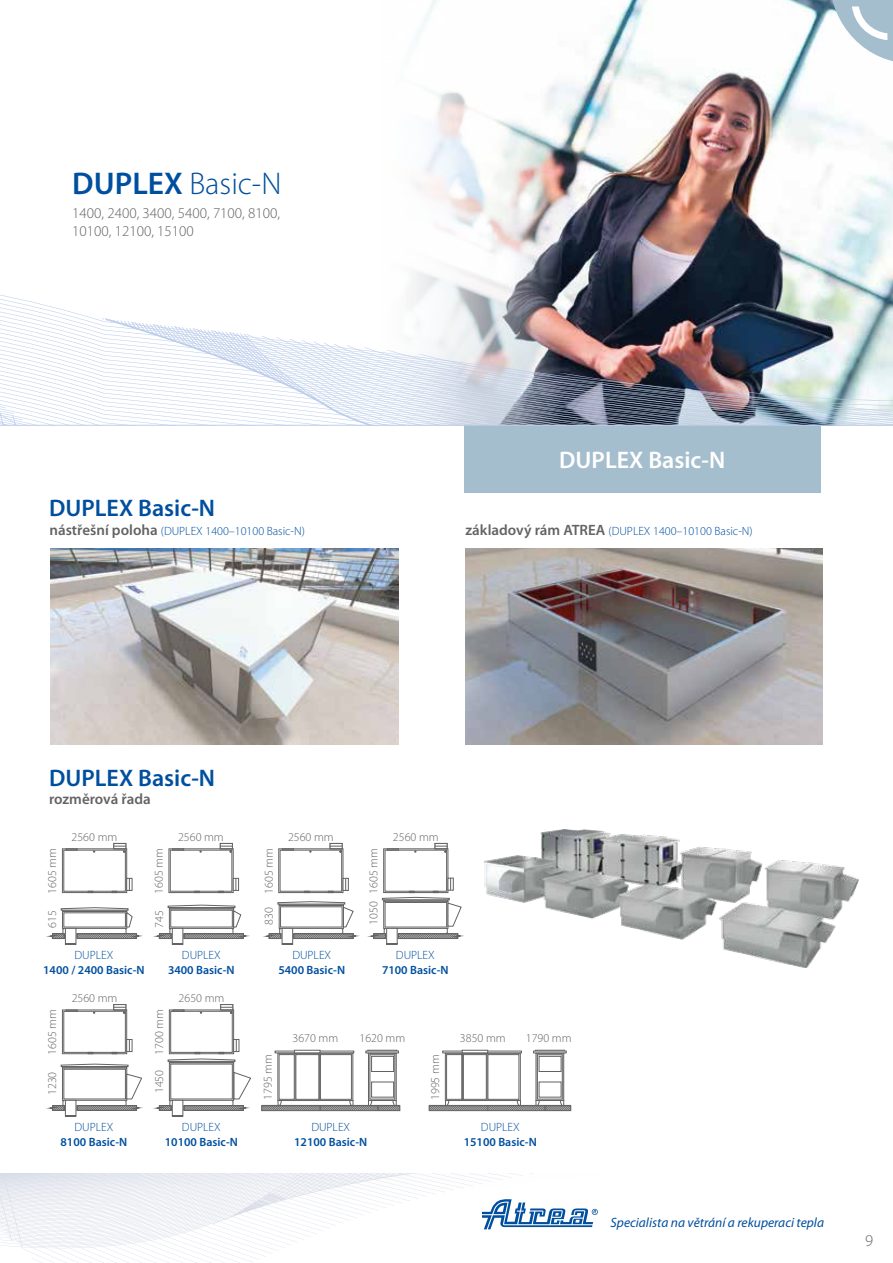
<style>
.page{position:relative;width:893px;height:1263px;background:#fff}
.page>*{position:absolute;margin:0;border:0;box-sizing:border-box;transform-origin:0 0}
.t1{font:300 31.5px "Myriad Pro";color:#004f9f}
.t2{font:600 24px "Myriad Pro";color:#004f9f}
.t3{font:600 24px "Myriad Pro";color:#fff}
.t4{font:300 16.5px "Myriad Pro";color:#646363}
.t5{font:300 15px/18px "Myriad Pro";color:#646363}
.t6{font:600 15px "Myriad Pro";letter-spacing:-.005em;color:#646363}
.t7{font:italic 13.5px "Myriad Pro";color:#004f9f}
.t8{font:300 12px "Myriad Pro";color:#004f9f}
.t9{font:300 12px "Myriad Pro";color:#646363}
.t10{font:600 12px "Myriad Pro";color:#004f9f}
.s1{font-weight:600}
.s2{font-weight:600;font-size:15px;color:#646363}
</style>
<div class="page">
<img style="left:416px;top:0;width:477px;height:228px">
<img style="left:0;top:228px;width:893px;height:197px">
<div style="left:464px;top:425px;width:357px;height:68px;background:#a5becd"></div>
<hr style="left:0;top:425px;width:893px;height:1px;background:#bccdeb">
<svg style="left:830px;top:0;width:63px;height:63px"></svg>
<img style="left:50px;top:548px;width:348px;height:196px">
<img style="left:466px;top:548px;width:356px;height:196px">
<svg style="left:0;top:1174px;width:598px;height:89px"></svg>
<div style="left:114px;top:843px;width:12px;height:6px;background:#c5c5c5"></div>
<div style="left:114px;top:843px;width:12px;height:6px;border:1px solid #646363"></div>
<div style="left:62px;top:848px;width:65px;height:45px;border:1px solid #646363"></div>
<svg style="left:114px;top:846px;width:12px;height:6px"></svg>
<div style="left:127px;top:878px;width:5px;height:12px;background:#ededed"></div>
<div style="left:126px;top:878px;width:6px;height:13px;border:1px solid #646363"></div>
<svg style="left:129px;top:878px;width:1px;height:12px"></svg>
<svg style="left:48px;top:907px;width:93px;height:37px"></svg>
<div style="left:435px;top:843px;width:12px;height:6px;background:#c5c5c5"></div>
<div style="left:435px;top:843px;width:12px;height:6px;border:1px solid #646363"></div>
<div style="left:383px;top:848px;width:65px;height:45px;border:1px solid #646363"></div>
<div style="left:385px;top:850px;width:62px;height:41px;border:1px solid #646363"></div>
<svg style="left:435px;top:846px;width:12px;height:6px"></svg>
<svg style="left:387px;top:849px;width:12px;height:1px"></svg>
<svg style="left:369px;top:878px;width:93px;height:66px"></svg>
<div style="left:114px;top:1004px;width:12px;height:6px;background:#dadada"></div>
<div style="left:114px;top:1004px;width:12px;height:6px;border:1px solid #646363"></div>
<div style="left:62px;top:1010px;width:65px;height:44px;border:1px solid #646363"></div>
<svg style="left:114px;top:1007px;width:12px;height:6px"></svg>
<div style="left:127px;top:1039px;width:5px;height:12px;background:#ededed"></div>
<div style="left:126px;top:1039px;width:6px;height:13px;border:1px solid #646363"></div>
<svg style="left:129px;top:1039px;width:1px;height:12px"></svg>
<div style="left:62px;top:1066px;width:65px;height:2px;border:1px solid #646363"></div>
<div style="left:62px;top:1068px;width:65px;height:32px;border:1px solid #646363"></div>
<div style="left:64px;top:1069px;width:62px;height:30px;background:#fff;border:1px solid #646363"></div>
<svg style="left:61px;top:1064px;width:67px;height:3px"></svg>
<svg style="left:48px;top:1073px;width:94px;height:43px"></svg>
<div style="left:220px;top:843px;width:12px;height:6px;background:#c5c5c5"></div>
<div style="left:220px;top:843px;width:13px;height:6px;border:1px solid #646363"></div>
<div style="left:169px;top:848px;width:64px;height:45px;border:1px solid #646363"></div>
<div style="left:170px;top:850px;width:62px;height:41px;border:1px solid #646363"></div>
<svg style="left:194px;top:891px;width:6px;height:2px"></svg>
<svg style="left:220px;top:846px;width:12px;height:6px"></svg>
<svg style="left:218px;top:891px;width:6px;height:2px"></svg>
<div style="left:233px;top:878px;width:6px;height:12px;background:#a0a0a0"></div>
<div style="left:233px;top:878px;width:6px;height:13px;border:1px solid #646363"></div>
<svg style="left:236px;top:878px;width:1px;height:12px"></svg>
<svg style="left:172px;top:849px;width:12px;height:1px"></svg>
<svg style="left:155px;top:905px;width:93px;height:39px"></svg>
<div style="left:330px;top:843px;width:12px;height:6px;background:#c5c5c5"></div>
<div style="left:330px;top:843px;width:12px;height:6px;border:1px solid #646363"></div>
<div style="left:278px;top:848px;width:65px;height:45px;border:1px solid #646363"></div>
<div style="left:280px;top:850px;width:62px;height:41px;border:1px solid #646363"></div>
<svg style="left:330px;top:846px;width:12px;height:6px"></svg>
<div style="left:343px;top:878px;width:5px;height:12px;background:#e1e1e1"></div>
<div style="left:343px;top:878px;width:6px;height:13px;border:1px solid #646363"></div>
<svg style="left:345px;top:878px;width:1px;height:12px"></svg>
<svg style="left:282px;top:849px;width:12px;height:1px"></svg>
<svg style="left:265px;top:901px;width:93px;height:43px"></svg>
<div style="left:221px;top:1004px;width:12px;height:6px;background:#dadada"></div>
<div style="left:220px;top:1004px;width:13px;height:6px;border:1px solid #646363"></div>
<div style="left:169px;top:1010px;width:65px;height:44px;border:1px solid #646363"></div>
<div style="left:171px;top:1011px;width:61px;height:41px;border:1px solid #646363"></div>
<svg style="left:221px;top:1007px;width:12px;height:6px"></svg>
<div style="left:233px;top:1039px;width:6px;height:13px;border:1px solid #646363"></div>
<div style="left:169px;top:1061px;width:65px;height:2px;border:1px solid #646363"></div>
<div style="left:169px;top:1062px;width:65px;height:38px;border:1px solid #646363"></div>
<svg style="left:168px;top:1039px;width:69px;height:22px"></svg>
<svg style="left:155px;top:1072px;width:96px;height:44px"></svg>
<div style="left:278px;top:1053px;width:75px;height:48px;border:1px solid #646363"></div>
<div style="left:368px;top:1053px;width:28px;height:48px;background:#6c6b6b"></div>
<hr style="left:295px;top:1053px;width:1px;height:47px;background:#646363">
<hr style="left:319px;top:1053px;width:1px;height:47px;background:#646363">
<div style="left:445px;top:1053px;width:76px;height:48px;border:1px solid #646363"></div>
<div style="left:536px;top:1053px;width:28px;height:48px;background:#6c6b6b"></div>
<hr style="left:462px;top:1053px;width:1px;height:47px;background:#646363">
<hr style="left:487px;top:1053px;width:1px;height:47px;background:#646363">
<div style="left:275px;top:1051px;width:79px;height:2px;border:1px solid #646363"></div>
<div style="left:294px;top:1050px;width:26px;height:3px;background:#fff;border:1px solid #646363"></div>
<div style="left:442px;top:1051px;width:80px;height:2px;border:1px solid #646363"></div>
<div style="left:462px;top:1050px;width:26px;height:3px;background:#fff;border:1px solid #646363"></div>
<div style="left:367px;top:1050px;width:30px;height:3px;background:#fff;border:1px solid #646363"></div>
<div style="left:365px;top:1051px;width:34px;height:2px;background:#fff;border:1px solid #646363"></div>
<div style="left:535px;top:1050px;width:30px;height:3px;background:#fff;border:1px solid #646363"></div>
<div style="left:533px;top:1051px;width:33px;height:2px;background:#fff;border:1px solid #646363"></div>
<svg style="left:262px;top:1054px;width:138px;height:55px"></svg>
<div style="left:262px;top:1106px;width:138px;height:5px;border:1px solid #646363"></div>
<svg style="left:429px;top:1054px;width:142px;height:55px"></svg>
<div style="left:429px;top:1106px;width:142px;height:5px;border:1px solid #646363"></div>
<img style="left:485px;top:829px;width:374px;height:139px">
<h1 class="t1" style="left:72px;top:166px;width:211px"><span class="s1">DUPLEX</span> Basic-N</h1>
<p class="t5" style="left:72px;top:204px;width:209px">1400, 2400, 3400, 5400, 7100, 8100,<br>10100, 12100, 15100</p>
<h2 class="t3" style="left:559px;top:447px;width:168px">DUPLEX Basic-N</h2>
<h2 class="t2" style="left:49px;top:495px;width:168px">DUPLEX Basic-N</h2>
<p class="t8" style="left:50px;top:524px;width:257px"><span class="s2">nástřešní poloha</span> (DUPLEX 1400–10100 Basic-N)</p>
<p class="t8" style="left:466px;top:524px;width:289px"><span class="s2">základový rám ATREA</span> (DUPLEX 1400–10100 Basic-N)</p>
<h2 class="t2" style="left:49px;top:765px;width:168px">DUPLEX Basic-N</h2>
<p class="t6" style="left:49px;top:791px;width:103px">rozměrová řada</p>
<p class="t9" style="left:72px;top:831px;width:47px">2560 mm</p>
<p class="t9" style="left:178px;top:831px;width:47px">2560 mm</p>
<p class="t9" style="left:46px;top:894px;width:47px;rotate:-90deg">1605 mm</p>
<p class="t9" style="left:46px;top:927px;width:19px;rotate:-90deg">615</p>
<p class="t9" style="left:152px;top:894px;width:47px;rotate:-90deg">1605 mm</p>
<p class="t9" style="left:153px;top:928px;width:19px;rotate:-90deg">745</p>
<p class="t8" style="left:74px;top:949px;width:40px">DUPLEX</p>
<p class="t10" style="left:43px;top:963px;width:103px">1400 / 2400 Basic-N</p>
<p class="t8" style="left:182px;top:949px;width:40px">DUPLEX</p>
<p class="t10" style="left:168px;top:963px;width:68px">3400 Basic-N</p>
<p class="t9" style="left:72px;top:992px;width:47px">2560 mm</p>
<p class="t9" style="left:179px;top:992px;width:47px">2650 mm</p>
<p class="t9" style="left:46px;top:1055px;width:47px;rotate:-90deg">1605 mm</p>
<p class="t9" style="left:46px;top:1095px;width:25px;rotate:-90deg">1230</p>
<p class="t9" style="left:153px;top:1055px;width:47px;rotate:-90deg">1700 mm</p>
<p class="t9" style="left:153px;top:1093px;width:25px;rotate:-90deg">1450</p>
<p class="t8" style="left:74px;top:1121px;width:40px">DUPLEX</p>
<p class="t10" style="left:61px;top:1135px;width:68px">8100 Basic-N</p>
<p class="t8" style="left:182px;top:1121px;width:40px">DUPLEX</p>
<p class="t10" style="left:165px;top:1135px;width:75px">10100 Basic-N</p>
<p class="t9" style="left:288px;top:831px;width:47px">2560 mm</p>
<p class="t9" style="left:393px;top:831px;width:47px">2560 mm</p>
<p class="t9" style="left:262px;top:893px;width:47px;rotate:-90deg">1605 mm</p>
<p class="t9" style="left:262px;top:924px;width:19px;rotate:-90deg">830</p>
<p class="t9" style="left:367px;top:893px;width:47px;rotate:-90deg">1605 mm</p>
<p class="t9" style="left:367px;top:925px;width:25px;rotate:-90deg">1050</p>
<p class="t8" style="left:292px;top:949px;width:40px">DUPLEX</p>
<p class="t10" style="left:278px;top:963px;width:68px">5400 Basic-N</p>
<p class="t8" style="left:396px;top:949px;width:40px">DUPLEX</p>
<p class="t10" style="left:382px;top:963px;width:68px">7100 Basic-N</p>
<p class="t9" style="left:261px;top:1100px;width:47px;rotate:-90deg">1795 mm</p>
<p class="t9" style="left:292px;top:1031px;width:47px">3670 mm</p>
<p class="t9" style="left:359px;top:1031px;width:47px">1620 mm</p>
<p class="t8" style="left:311px;top:1121px;width:40px">DUPLEX</p>
<p class="t10" style="left:294px;top:1135px;width:75px">12100 Basic-N</p>
<p class="t9" style="left:429px;top:1100px;width:47px;rotate:-90deg">1995 mm</p>
<p class="t9" style="left:460px;top:1031px;width:47px">3850 mm</p>
<p class="t9" style="left:526px;top:1031px;width:47px">1790 mm</p>
<p class="t8" style="left:481px;top:1121px;width:40px">DUPLEX</p>
<p class="t10" style="left:464px;top:1135px;width:75px">15100 Basic-N</p>
<p class="t7" style="left:611px;top:1215px;width:215px">Specialista na větrání a rekuperaci tepla</p>
<h3 class="t4" style="left:865px;top:1231px;width:10px">9</h3>
</div>
